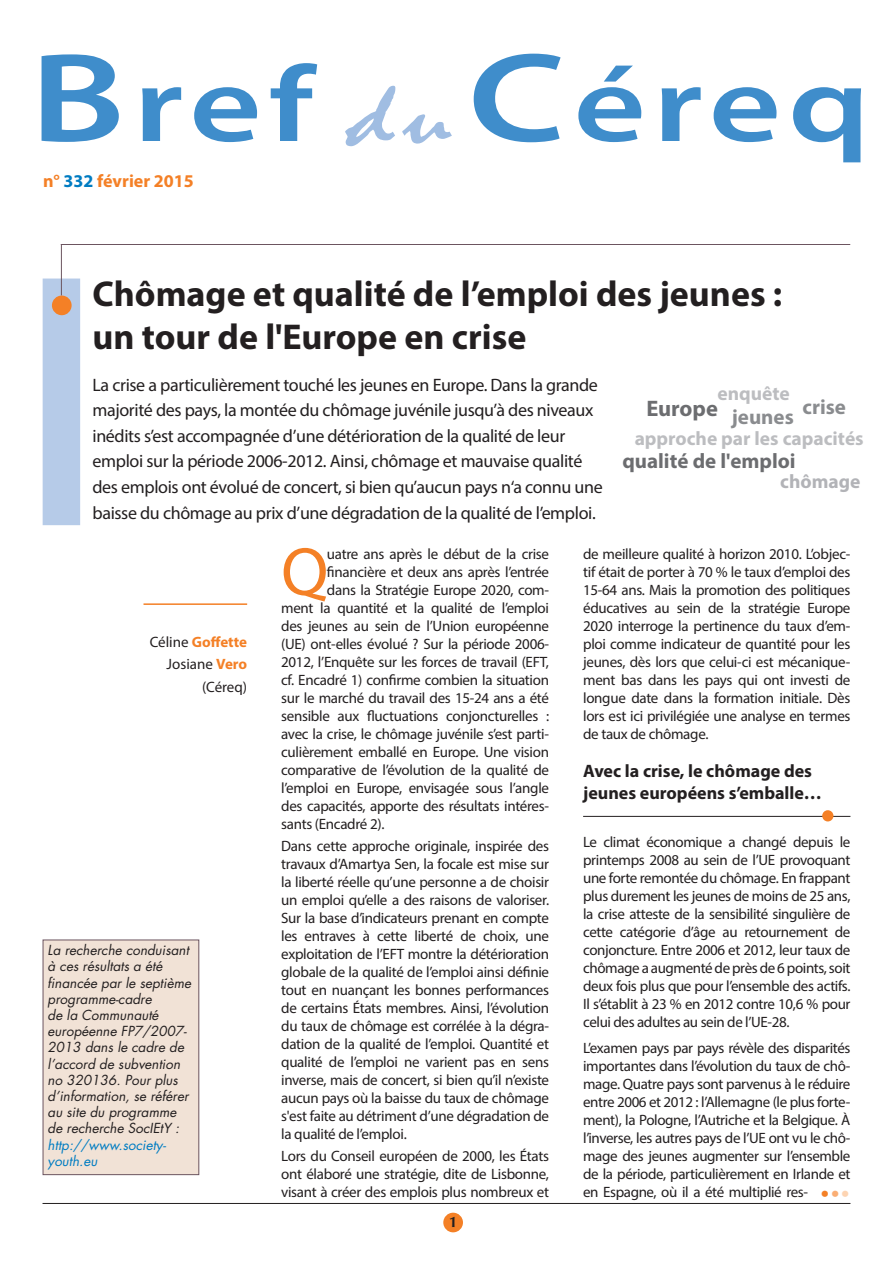
<style>
.page{position:relative;width:893px;height:1263px;background:#fff}
.page>*{position:absolute;margin:0;border:0;box-sizing:border-box;transform-origin:0 0}
.t1{font:600 108px "Myriad Pro";letter-spacing:.05em;color:#3f8dcb;scale:1.3 1}
.t2{font:90px "Mistral";color:#a0bde2;scale:1.3 1}
.TEXTE{font:68.4px "Myriad Pro";color:#f48026}
.TITRE{font:700 36px/43.2px "Myriad Pro";color:#231f20}
.TEXTE-2{font:700 22.5px "Myriad Pro";color:#6c6d70}
.TEXTE-3{font:700 21px "Myriad Pro";color:#6c6d70}
.TEXTE-4{font:700 21px "Myriad Pro";color:#8a8c8f}
.TEXTE-5{font:700 19.5px "Myriad Pro";color:#bcbdc0}
.TEXTE-6{font:700 19.5px "Myriad Pro";color:#b2b3b7}
.CHAPO{font:18px/25.5px "Myriad Pro";letter-spacing:-.02em;color:#231f20}
.INTERTITRES{font:700 18px/21.6px "Myriad Pro";color:#231f20}
.t3{font:700 18px "Myriad Pro";color:#f48026}
.t4{font:300 16.5px "Futura";color:#f48026}
.TEXTE-7{font:15px/18px "Myriad Pro";letter-spacing:-.02em;color:#231f20;text-align:justify}
.AUTEUR{font:15px "Myriad Pro";color:#231f20}
.AUTEUR-2{font:700 15px "Myriad Pro";color:#f48026}
.t5{font:700 15px "Optima";color:#231f20}
.ENCARTS{font:italic 13.5px/16.2px "Futura";color:#231f20}
.s1{font-size:127.5px}
.s2{color:#007cc2}
.s3{font-weight:400;color:#231f20}
.s4{font-weight:700;color:#f48026}
.s5{color:#faae74}
.s6{color:#fdd4b2}
</style>
<div class="page">
<hr style="left:143px;top:603px;width:104px;height:2px;background:#f48026">
<div style="left:43px;top:279px;width:37px;height:246px;background:#b6cbe8"></div>
<hr style="left:61px;top:244px;width:1px;height:52px;background:#6c5560">
<div style="left:52px;top:296px;width:20px;height:19px;background:#f48026;border-radius:50%"></div>
<div style="left:443px;top:1213px;width:20px;height:19px;background:#f48026;border-radius:50%"></div>
<hr style="left:43px;top:1203px;width:807px;height:1px;background:#231f20">
<hr style="left:61px;top:244px;width:789px;height:1px;background:#6c5560">
<hr style="left:583px;top:816px;width:267px;height:1px;background:#231f20">
<div style="left:822px;top:810px;width:11px;height:11px;background:#f48026;border-radius:50%"></div>
<div style="left:43px;top:940px;width:156px;height:235px;background:#f1e2d6"></div>
<div style="left:43px;top:939px;width:156px;height:236px;border:1px solid #6c5560"></div>
<p class="t1" style="left:30px;top:36px;width:220px"><span class="s1">B</span>ref</p>
<p class="t3" style="left:43px;top:169px;width:152px">n° <span class="s2">332</span> février 2015</p>
<p class="t2" style="left:347px;top:62px;width:82px">du</p>
<p class="t1" style="left:468px;top:36px;width:311px"><span class="s1">C</span>éreq</p>
<p class="TITRE" style="left:92px;top:271px;width:691px">Chômage et qualité de l’emploi des jeunes : un tour de l'Europe en crise</p>
<p class="CHAPO" style="left:92px;top:372px;width:512px">La crise a particulièrement touché les jeunes en Europe. Dans la grande majorité des pays, la montée du chômage juvénile jusqu’à des niveaux inédits s’est accompagnée d’une détérioration de la qualité de leur emploi sur la période 2006-2012. Ainsi, chômage et mauvaise qualité des emplois ont évolué de concert, si bien qu’aucun pays n‘a connu une baisse du chômage au prix d’une dégradation de la qualité de l’emploi.</p>
<p class="TEXTE-5" style="left:718px;top:381px;width:74px">enquête</p>
<p class="TEXTE-2" style="left:646px;top:393px;width:73px">Europe</p>
<p class="TEXTE-4" style="left:732px;top:404px;width:63px">jeunes</p>
<p class="TEXTE-4" style="left:803px;top:393px;width:45px">crise</p>
<p class="TEXTE-5" style="left:635px;top:426px;width:231px">approche par les capacités</p>
<p class="TEXTE-3" style="left:622px;top:447px;width:175px">qualité de l'emploi</p>
<p class="TEXTE-6" style="left:780px;top:469px;width:82px">chômage</p>
<p class="AUTEUR-2" style="left:150px;top:632px;width:99px"><span class="s3">Céline</span> Goffette</p>
<p class="AUTEUR" style="left:167px;top:655px;width:82px">Josiane <span class="s4">Vero</span></p>
<p class="AUTEUR" style="left:202px;top:677px;width:47px">(Céreq)</p>
<p class="ENCARTS" style="left:48px;top:942px;width:145px">La recherche conduisant à ces résultats a été financée par le septième programme-cadre<br>de la Communauté européenne FP7/2007-<br>2013 dans le cadre de l’accord de subvention no 320136. Pour plus d’information, se référer au site du programme de recherche SocIEtY : <span class="s2">http://www.society&shy;youth.eu</span></p>
<p class="TEXTE" style="left:281px;top:530px;width:49px">Q</p>
<p class="TEXTE-7" style="left:327px;top:544px;width:224px">uatre ans après le début de la crise</p>
<p class="TEXTE-7" style="left:327px;top:562px;width:224px">financière et deux ans après l’entrée</p>
<p class="TEXTE-7" style="left:327px;top:580px;width:224px">dans la Stratégie Europe 2020, com-</p>
<p class="TEXTE-7" style="left:281px;top:598px;width:269px">ment la quantité et la qualité de l’emploi</p>
<p class="TEXTE-7" style="left:281px;top:616px;width:269px">des jeunes au sein de l’Union européenne</p>
<p class="TEXTE-7" style="left:281px;top:634px;width:269px">(UE) ont-elles évolué ? Sur la période 2006-</p>
<p class="TEXTE-7" style="left:281px;top:652px;width:269px">2012, l’Enquête sur les forces de travail (EFT,</p>
<p class="TEXTE-7" style="left:281px;top:670px;width:269px">cf. Encadré 1) confirme combien la situation</p>
<p class="TEXTE-7" style="left:281px;top:688px;width:269px">sur le marché du travail des 15-24 ans a été</p>
<p class="TEXTE-7" style="left:281px;top:706px;width:269px">sensible aux fluctuations conjoncturelles :</p>
<p class="TEXTE-7" style="left:281px;top:724px;width:269px">avec la crise, le chômage juvénile s’est parti-</p>
<p class="TEXTE-7" style="left:281px;top:742px;width:269px">culièrement emballé en Europe. Une vision</p>
<p class="TEXTE-7" style="left:281px;top:760px;width:269px">comparative de l’évolution de la qualité de</p>
<p class="TEXTE-7" style="left:281px;top:778px;width:269px">l’emploi en Europe, envisagée sous l’angle</p>
<p class="TEXTE-7" style="left:281px;top:796px;width:269px">des capacités, apporte des résultats intéres-</p>
<p class="TEXTE-7" style="left:281px;top:814px;width:105px">sants (Encadré 2).</p>
<p class="TEXTE-7" style="left:281px;top:837px;width:269px">Dans cette approche originale, inspirée des travaux d’Amartya Sen, la focale est mise sur la liberté réelle qu’une personne a de choisir un emploi qu’elle a des raisons de valoriser.<br>Sur la base d’indicateurs prenant en compte les entraves à cette liberté de choix, une exploitation de l’EFT montre la détérioration globale de la qualité de l’emploi ainsi définie tout en nuançant les bonnes performances de certains États membres. Ainsi, l’évolution du taux de chômage est corrélée à la dégra&shy;dation de la qualité de l’emploi. Quantité et qualité de l’emploi ne varient pas en sens inverse, mais de concert, si bien qu’il n’existe aucun pays où la baisse du taux de chômage s'est faite au détriment d’une dégradation de la qualité de l’emploi.</p>
<p class="TEXTE-7" style="left:281px;top:1147px;width:269px">Lors du Conseil européen de 2000, les États ont élaboré une stratégie, dite de Lisbonne, visant à créer des emplois plus nombreux et</p>
<p class="t5" style="left:449px;top:1213px;width:10px">1</p>
<p class="TEXTE-7" style="left:583px;top:544px;width:269px">de meilleure qualité à horizon 2010. L’objec&shy;tif était de porter à 70 % le taux d’emploi des 15-64 ans. Mais la promotion des politiques éducatives au sein de la stratégie Europe 2020 interroge la pertinence du taux d’em&shy;ploi comme indicateur de quantité pour les jeunes, dès lors que celui-ci est mécanique&shy;ment bas dans les pays qui ont investi de longue date dans la formation initiale. Dès lors est ici privilégiée une analyse en termes de taux de chômage.</p>
<p class="INTERTITRES" style="left:583px;top:760px;width:240px">Avec la crise, le chômage des jeunes européens s’emballe…</p>
<p class="TEXTE-7" style="left:583px;top:832px;width:269px">Le climat économique a changé depuis le printemps 2008 au sein de l’UE provoquant une forte remontée du chômage. En frappant plus durement les jeunes de moins de 25 ans, la crise atteste de la sensibilité singulière de cette catégorie d’âge au retournement de conjoncture. Entre 2006 et 2012, leur taux de chômage a augmenté de près de 6 points, soit deux fois plus que pour l’ensemble des actifs.<br>Il s’établit à 23 % en 2012 contre 10,6 % pour celui des adultes au sein de l’UE-28.</p>
<p class="TEXTE-7" style="left:583px;top:1039px;width:269px">L’examen pays par pays révèle des disparités importantes dans l’évolution du taux de chô&shy;mage. Quatre pays sont parvenus à le réduire entre 2006 et 2012 : l’Allemagne (le plus forte&shy;ment), la Pologne, l’Autriche et la Belgique. À l’inverse, les autres pays de l’UE ont vu le chô&shy;mage des jeunes augmenter sur l’ensemble de la période, particulièrement en Irlande et en Espagne, où il a été multiplié res-</p>
<p class="t4" style="left:820px;top:1183px;width:32px">•<span class="s5">•</span><span class="s6">•</span></p>
</div>
